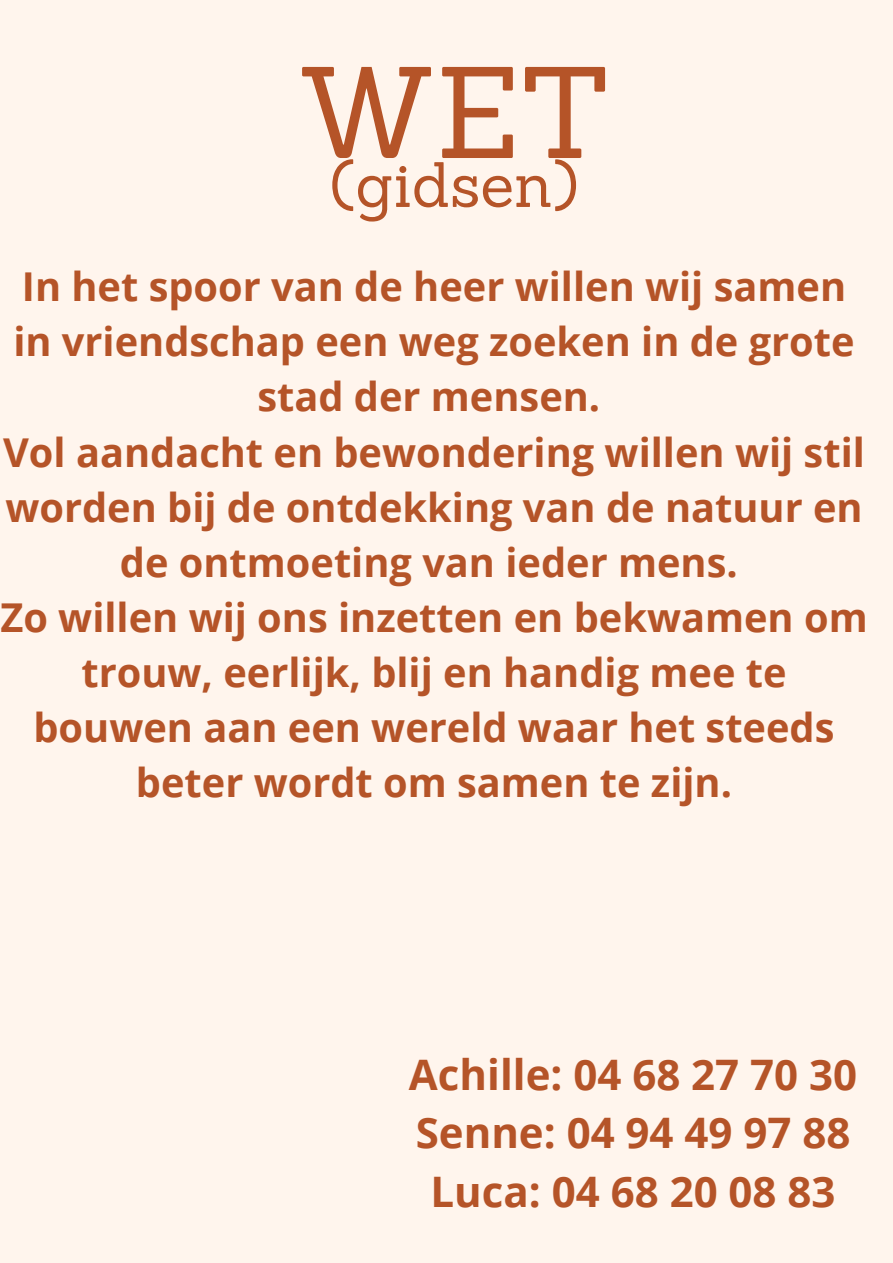
<style>
.page{position:relative;width:893px;height:1263px;background:#fff5ed}
.page>*{position:absolute;margin:0;border:0;box-sizing:border-box;transform-origin:0 0}
.t1{font:126.82px "Sanchez";color:#b55428}
.t2{font:62.32px "Sanchez";color:#b55428}
.t3{font:700 42px "Open Sans";color:#b55428}
.t4{font:700 39.75px/55.1px "Open Sans";color:#b55428;text-align:center}
</style>
<div class="page">
<h1 class="t1" style="left:297px;top:31px;width:315px">WET</h1>
<h1 class="t2" style="left:330px;top:144px;width:250px">(gidsen)</h1>
<p class="t4" style="left:13px;top:258px;width:842px">In het spoor van de heer willen wij samen in vriendschap een weg zoeken in de grote stad der mensen.</p>
<p class="t4" style="left:3px;top:424px;width:863px">Vol aandacht en bewondering willen wij stil worden bij de ontdekking van de natuur en de ontmoeting van ieder mens.</p>
<p class="t4" style="left:0;top:589px;width:869px">Zo willen wij ons inzetten en bekwamen om trouw, eerlijk, blij en handig mee te bouwen aan een wereld waar het steeds beter wordt om samen te zijn.</p>
<p class="t3" style="left:409px;top:1045px;width:449px">Achille: 04 68 27 70 30</p>
<p class="t3" style="left:416px;top:1103px;width:436px">Senne: 04 94 49 97 88</p>
<p class="t3" style="left:430px;top:1162px;width:406px">Luca: 04 68 20 08 83</p>
</div>
